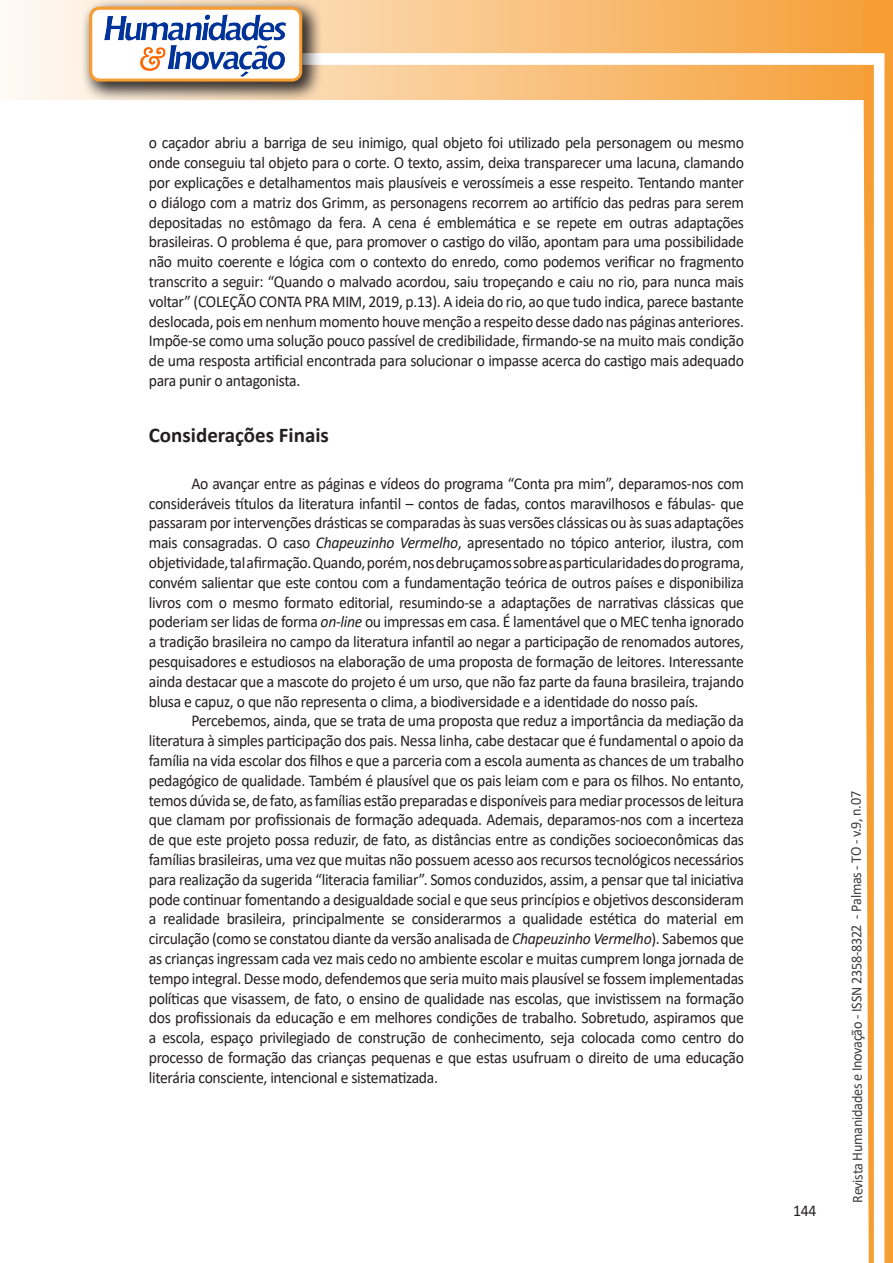
<style>
.page{position:relative;width:893px;height:1263px;background:#fff}
.page>*{position:absolute;margin:0;border:0;box-sizing:border-box;transform-origin:0 0}
.Titulo_2{font:700 21px "Calibri";color:#231f20}
.texto{font:16.5px/19.8px "Calibri";letter-spacing:-.02em;color:#231f20;text-align:justify;scale:.95 1}
.t1{font:15px "Calibri";letter-spacing:-.025em;color:#3e3e3f;scale:.95 1}
.s1{font-style:italic}
</style>
<div class="page">
<svg style="left:5px;top:0;width:858px;height:100px"></svg>
<div style="left:302px;top:53px;width:582px;height:12px;background:#fff;border:2px solid #fff"></div>
<svg style="left:863px;top:0;width:30px;height:1263px"></svg>
<div style="left:81px;top:0;width:241px;height:102px;background:#231f20;opacity:.75"></div>
<div style="left:91px;top:8px;width:210px;height:72px;background:#fff;border-radius:9px"></div>
<img style="left:104px;top:14px;width:181px;height:62px">
<div style="left:89px;top:7px;width:213px;height:75px;border:3px solid #f69e34;border-radius:9px"></div>
<p class="texto" style="left:149px;top:133px;width:628px">o caçador abriu a barriga de seu inimigo, qual objeto foi utilizado pela personagem ou mesmo onde conseguiu tal objeto para o corte. O texto, assim, deixa transparecer uma lacuna, clamando por explicações e detalhamentos mais plausíveis e verossímeis a esse respeito. Tentando manter o diálogo com a matriz dos Grimm, as personagens recorrem ao artifício das pedras para serem depositadas no estômago da fera. A cena é emblemática e se repete em outras adaptações brasileiras. O problema é que, para promover o castigo do vilão, apontam para uma possibilidade não muito coerente e lógica com o contexto do enredo, como podemos verificar no fragmento transcrito a seguir: “Quando o malvado acordou, saiu tropeçando e caiu no rio, para nunca mais voltar” (COLEÇÃO CONTA PRA MIM, 2019, p.13). A ideia do rio, ao que tudo indica, parece bastante deslocada, pois em nenhum momento houve menção a respeito desse dado nas páginas anteriores.<br>Impõe-se como uma solução pouco passível de credibilidade, firmando-se na muito mais condição de uma resposta artificial encontrada para solucionar o impasse acerca do castigo mais adequado para punir o antagonista.</p>
<p class="Titulo_2" style="left:149px;top:420px;width:182px">Considerações Finais</p>
<p class="texto" style="left:149px;top:473px;width:628px;text-indent:43px">Ao avançar entre as páginas e vídeos do programa “Conta pra mim”, deparamos-nos com consideráveis títulos da literatura infantil – contos de fadas, contos maravilhosos e fábulas- que passaram por intervenções drásticas se comparadas às suas versões clássicas ou às suas adaptações mais consagradas. O caso <span class="s1">Chapeuzinho Vermelho</span>, apresentado no tópico anterior, ilustra, com objetividade, tal afirmação. Quando, porém, nos debruçamos sobre as particularidades do programa, convém salientar que este contou com a fundamentação teórica de outros países e disponibiliza livros com o mesmo formato editorial, resumindo-se a adaptações de narrativas clássicas que poderiam ser lidas de forma <span class="s1">on-line</span> ou impressas em casa. É lamentável que o MEC tenha ignorado a tradição brasileira no campo da literatura infantil ao negar a participação de renomados autores, pesquisadores e estudiosos na elaboração de uma proposta de formação de leitores. Interessante ainda destacar que a mascote do projeto é um urso, que não faz parte da fauna brasileira, trajando blusa e capuz, o que não representa o clima, a biodiversidade e a identidade do nosso país.</p>
<p class="texto" style="left:149px;top:710px;width:628px;text-indent:43px">Percebemos, ainda, que se trata de uma proposta que reduz a importância da mediação da literatura à simples participação dos pais. Nessa linha, cabe destacar que é fundamental o apoio da família na vida escolar dos filhos e que a parceria com a escola aumenta as chances de um trabalho pedagógico de qualidade. Também é plausível que os pais leiam com e para os filhos. No entanto, temos dúvida se, de fato, as famílias estão preparadas e disponíveis para mediar processos de leitura que clamam por profissionais de formação adequada. Ademais, deparamos-nos com a incerteza de que este projeto possa reduzir, de fato, as distâncias entre as condições socioeconômicas das famílias brasileiras, uma vez que muitas não possuem acesso aos recursos tecnológicos necessários para realização da sugerida “literacia familiar”. Somos conduzidos, assim, a pensar que tal iniciativa pode continuar fomentando a desigualdade social e que seus princípios e objetivos desconsideram a realidade brasileira, principalmente se considerarmos a qualidade estética do material em circulação (como se constatou diante da versão analisada de <span class="s1">Chapeuzinho Vermelho</span>). Sabemos que as crianças ingressam cada vez mais cedo no ambiente escolar e muitas cumprem longa jornada de tempo integral. Desse modo, defendemos que seria muito mais plausível se fossem implementadas políticas que visassem, de fato, o ensino de qualidade nas escolas, que invistissem na formação dos profissionais da educação e em melhores condições de trabalho. Sobretudo, aspiramos que a escola, espaço privilegiado de construção de conhecimento, seja colocada como centro do processo de formação das crianças pequenas e que estas usufruam o direito de uma educação literária consciente, intencional e sistematizada.</p>
<p class="texto" style="left:793px;top:1200px;width:26px">144</p>
<p class="t1" style="left:846px;top:1203px;width:435px;rotate:-90deg">Revista Humanidades e Inovação - ISSN 2358-8322 - Palmas - TO - v.9, n.07</p>
</div>
